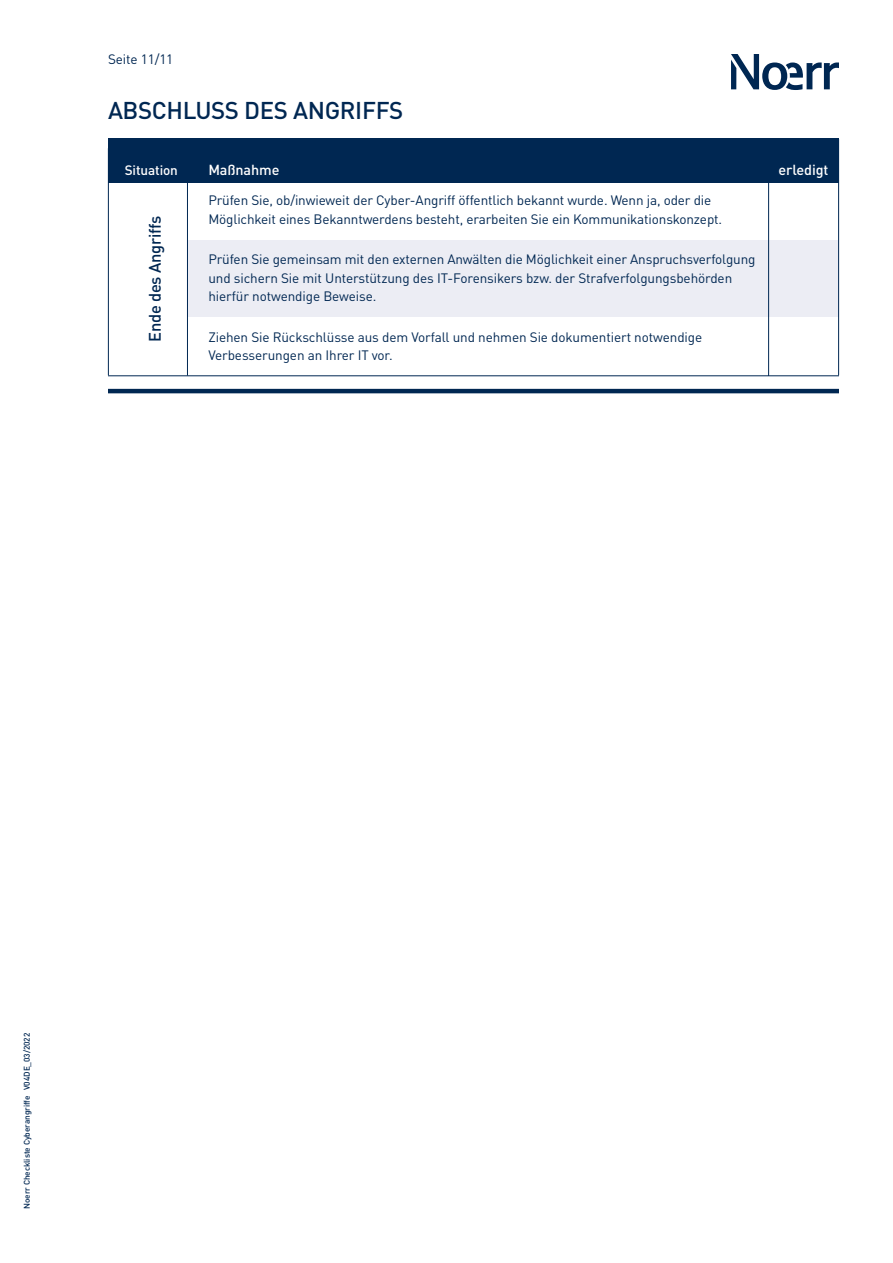
<style>
.page{position:relative;width:893px;height:1263px;background:#fff}
.page>*{position:absolute;margin:0;border:0;box-sizing:border-box;transform-origin:0 0}
.t1{font:500 24px "DIN Pro";letter-spacing:-.015em;color:#002752}
.t2{font:500 16.5px "DIN Pro";letter-spacing:-.015em;color:#002752}
.t3{font:500 14.4px "DIN Pro";letter-spacing:-.01em;color:#fff}
.t4{font:13.5px/18.6px "DIN Pro";letter-spacing:-.01em;color:#002752}
.t5{font:500 13.5px "DIN Pro";letter-spacing:-.01em;color:#fff}
.t6{font:500 8.25px "DIN Pro";letter-spacing:-.01em;color:#002752}
</style>
<div class="page">
<svg style="left:731px;top:54px;width:108px;height:36px"></svg>
<hr style="left:108px;top:389px;width:731px;height:4px;background:#002752">
<div style="left:187px;top:240px;width:652px;height:77px;background:#ecedf4"></div>
<div style="left:108px;top:138px;width:731px;height:44px;background:#002752"></div>
<hr style="left:187px;top:148px;width:1px;height:227px;background:#002752">
<hr style="left:108px;top:148px;width:1px;height:227px;background:#002752">
<hr style="left:768px;top:139px;width:1px;height:237px;background:#002752">
<hr style="left:838px;top:139px;width:1px;height:236px;background:#002752">
<hr style="left:108px;top:375px;width:731px;height:1px;background:#002752">
<p class="t4" style="left:108px;top:49px;width:67px">Seite 11/11</p>
<h1 class="t1" style="left:108px;top:92px;width:297px">ABSCHLUSS DES ANGRIFFS</h1>
<p class="t5" style="left:125px;top:159px;width:55px">Situation</p>
<p class="t3" style="left:208px;top:158px;width:73px">Maßnahme</p>
<p class="t2" style="left:142px;top:342px;width:128px;rotate:-90deg">Ende des Angriffs</p>
<p class="t4" style="left:208px;top:190px;width:515px">Prüfen Sie, ob/inwieweit der Cyber-Angriff öffentlich bekannt wurde. Wenn ja, oder die<br>Möglichkeit eines Bekanntwerdens besteht, erarbeiten Sie ein Kommunikationskonzept.</p>
<p class="t4" style="left:208px;top:249px;width:549px">Prüfen Sie gemeinsam mit den externen Anwälten die Möglichkeit einer Anspruchsverfolgung und sichern Sie mit Unterstützung des IT-Forensikers bzw. der Strafverfolgungsbehörden hierfür notwendige Beweise.</p>
<p class="t4" style="left:208px;top:327px;width:495px">Ziehen Sie Rückschlüsse aus dem Vorfall und nehmen Sie dokumentiert notwendige<br>Verbesserungen an Ihrer IT vor.</p>
<p class="t3" style="left:778px;top:158px;width:51px">erledigt</p>
<p class="t6" style="left:20px;top:1209px;width:178px;rotate:-90deg">Noerr Checkliste Cyberangriffe V04DE_03/2022</p>
</div>
